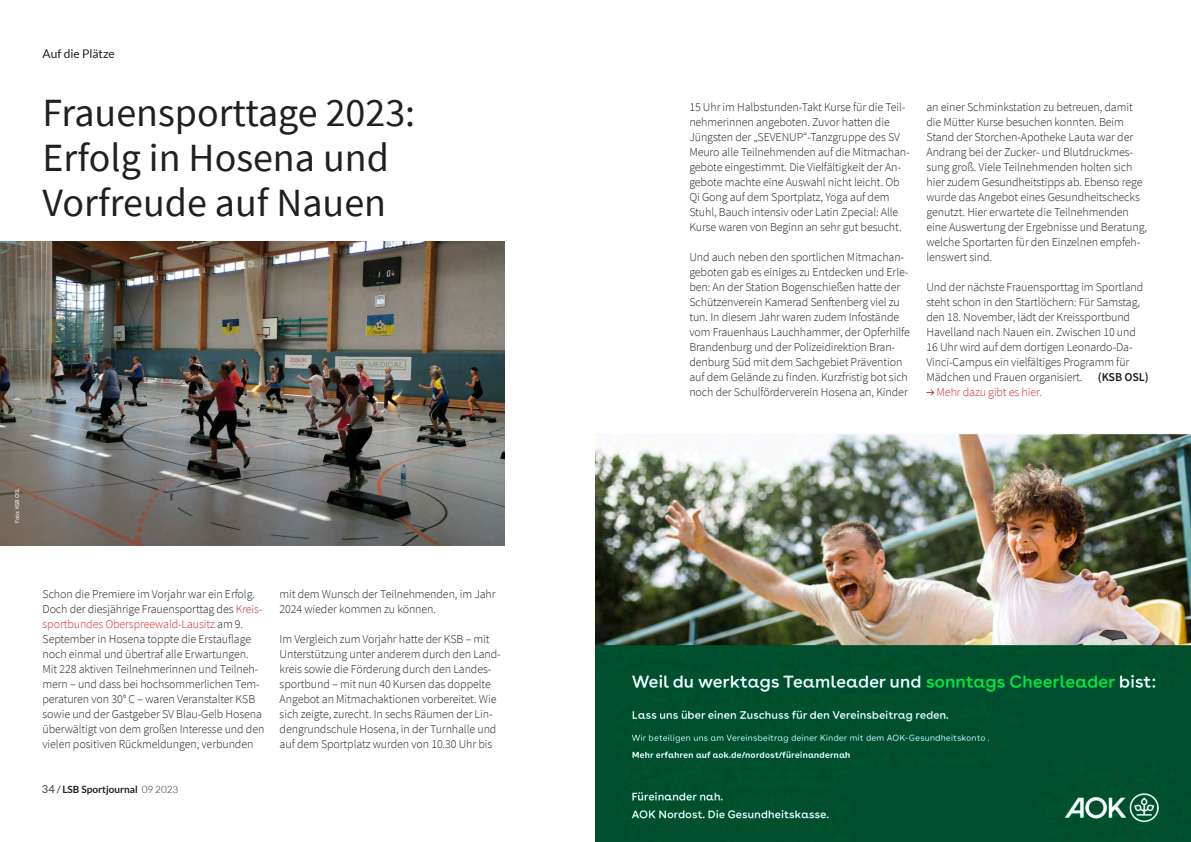
<style>
.page{position:relative;width:1191px;height:842px;background:#fff}
.page>*{position:absolute;margin:0;border:0;box-sizing:border-box;transform-origin:0 0}
.t1{font:40px/45px "Source Sans Pro";color:#231f20}
.t2{font:300 12px/15px "Source Sans Pro";letter-spacing:-.01em;color:#231f20}
.t3{font:300 12px "Source Sans Pro";letter-spacing:-.01em;color:#d52929}
.t4{font:12px "Lato";color:#231f20}
.t5{font:600 12px "Source Sans Pro";letter-spacing:-.01em;color:#231f20}
.t6{font:700 10px "Lato";color:#231f20}
.t7{font:6px "Source Sans Pro";letter-spacing:-.01em;color:#fff}
.s1{color:#d52929}
.s2{font-weight:400;font-size:11px;color:#3e3b39}
.s3{font-weight:400}
.s4{font-weight:300}
</style>
<div class="page">
<img style="left:0;top:242px;width:505px;height:303px">
<svg style="left:926px;top:389px;width:8px;height:7px"></svg>
<img style="left:595px;top:433px;width:596px;height:409px">
<p class="t4" style="left:43px;top:48px;width:74px">Auf die Plätze</p>
<h1 class="t1" style="left:43px;top:93px;width:374px">Frauensporttage 2023:<br>Erfolg in Hosena und<br>Vorfreude auf Nauen</h1>
<p class="t7" style="left:15px;top:523px;width:37px;rotate:-90deg">Foto: KSB OSL</p>
<p class="t2" style="left:43px;top:588px;width:223px">Schon die Premiere im Vorjahr war ein Erfolg.<br>Doch der diesjährige Frauensporttag des <span class="s1">Kreis&shy;sportbundes Oberspreewald-Lausitz</span> am 9.<br>September in Hosena toppte die Erstauflage noch einmal und übertraf alle Erwartungen.<br>Mit 228 aktiven Teilnehmerinnen und Teilneh&shy;mern – und dass bei hochsommerlichen Tem&shy;peraturen von 30° C – waren Veranstalter KSB sowie und der Gastgeber SV Blau-Gelb Hosena überwältigt von dem großen Interesse und den vielen positiven Rückmeldungen, verbunden</p>
<p class="t6" style="left:42px;top:785px;width:138px"><span class="s2">34</span> <span class="s3">/</span> LSB Sportjournal <span class="s4">09 2023</span></p>
<p class="t2" style="left:280px;top:588px;width:217px">mit dem Wunsch der Teilnehmenden, im Jahr<br>2024 wieder kommen zu können.</p>
<p class="t2" style="left:280px;top:633px;width:223px">Im Vergleich zum Vorjahr hatte der KSB – mit Unterstützung unter anderem durch den Land&shy;kreis sowie die Förderung durch den Landes&shy;sportbund – mit nun 40 Kursen das doppelte Angebot an Mitmachaktionen vorbereitet. Wie sich zeigte, zurecht. In sechs Räumen der Lin&shy;dengrundschule Hosena, in der Turnhalle und auf dem Sportplatz wurden von 10.30 Uhr bis</p>
<p class="t2" style="left:689px;top:100px;width:222px">15 Uhr im Halbstunden-Takt Kurse für die Teil&shy;nehmerinnen angeboten. Zuvor hatten die Jüngsten der „SEVENUP“-Tanzgruppe des SV Meuro alle Teilnehmenden auf die Mitmachan&shy;gebote eingestimmt. Die Vielfältigkeit der An&shy;gebote machte eine Auswahl nicht leicht. Ob Qi Gong auf dem Sportplatz, Yoga auf dem Stuhl, Bauch intensiv oder Latin Zpecial: Alle Kurse waren von Beginn an sehr gut besucht.</p>
<p class="t2" style="left:689px;top:250px;width:222px">Und auch neben den sportlichen Mitmachan&shy;geboten gab es einiges zu Entdecken und Erle&shy;ben: An der Station Bogenschießen hatte der Schützenverein Kamerad Senftenberg viel zu tun. In diesem Jahr waren zudem Infostände vom Frauenhaus Lauchhammer, der Opferhilfe Brandenburg und der Polizeidirektion Bran&shy;denburg Süd mit dem Sachgebiet Prävention auf dem Gelände zu finden. Kurzfristig bot sich noch der Schulförderverein Hosena an, Kinder</p>
<p class="t2" style="left:926px;top:100px;width:222px">an einer Schminkstation zu betreuen, damit die Mütter Kurse besuchen konnten. Beim Stand der Storchen-Apotheke Lauta war der Andrang bei der Zucker- und Blutdruckmes&shy;sung groß. Viele Teilnehmenden holten sich hier zudem Gesundheitstipps ab. Ebenso rege wurde das Angebot eines Gesundheitschecks genutzt. Hier erwartete die Teilnehmenden eine Auswertung der Ergebnisse und Beratung, welche Sportarten für den Einzelnen empfeh&shy;lenswert sind.</p>
<p class="t2" style="left:926px;top:280px;width:218px">Und der nächste Frauensporttag im Sportland steht schon in den Startlöchern: Für Samstag, den 18. November, lädt der Kreissportbund Havelland nach Nauen ein. Zwischen 10 und 16 Uhr wird auf dem dortigen Leonardo-Da-Vinci-Campus ein vielfältiges Programm für Mädchen und Frauen organisiert.</p>
<p class="t5" style="left:1097px;top:372px;width:52px">(KSB OSL)</p>
<p class="t3" style="left:936px;top:387px;width:107px">Mehr dazu gibt es hier.</p>
</div>
